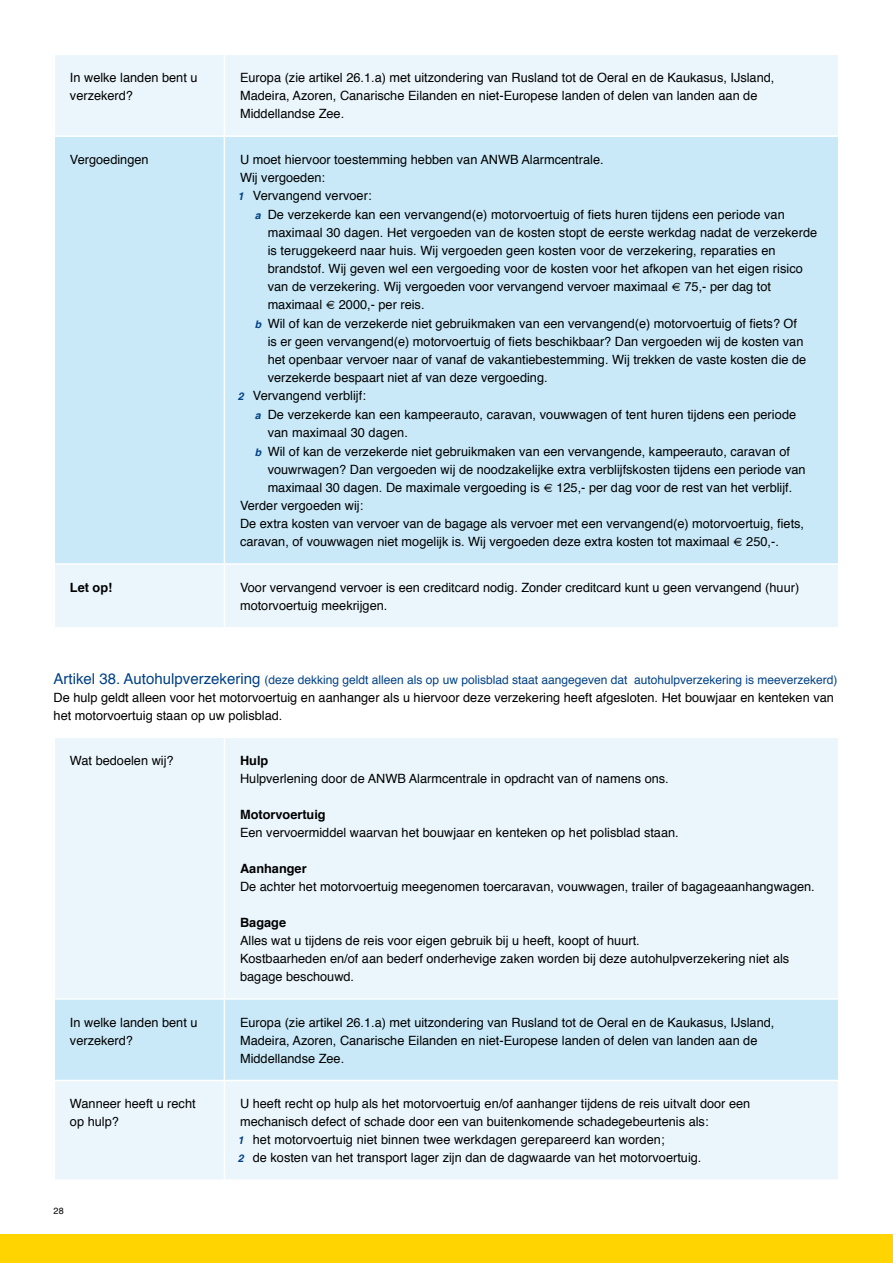
<style>
.page{position:relative;width:893px;height:1263px;background:#fff}
.page>*{position:absolute;margin:0;border:0;box-sizing:border-box;transform-origin:0 0}
.t1{font:12.75px/18px "Helvetica";color:#000}
.t2{font:700 12.75px "Helvetica";color:#000}
.t3{font:12px "Helvetica";color:#004186}
.t4{font:9px "Helvetica";color:#000}
.s1{font-weight:700;font-style:italic;font-size:10.5px;color:#004186}
.s2{font-size:15px}
</style>
<div class="page">
<div style="left:0;top:1234px;width:893px;height:29px;background:#ffd400"></div>
<div style="left:55px;top:55px;width:783px;height:572px;background:#ebf6fc"></div>
<div style="left:55px;top:137px;width:783px;height:426px;background:#c9e9f8"></div>
<hr style="left:224px;top:55px;width:1px;height:80px;background:#fff">
<hr style="left:224px;top:565px;width:1px;height:62px;background:#fff">
<hr style="left:54px;top:135px;width:170px;height:2px;background:#fff">
<hr style="left:54px;top:563px;width:170px;height:2px;background:#fff">
<hr style="left:224px;top:135px;width:615px;height:2px;background:#fff">
<hr style="left:224px;top:137px;width:1px;height:426px;background:#fff">
<hr style="left:224px;top:563px;width:615px;height:2px;background:#fff">
<div style="left:55px;top:738px;width:783px;height:441px;background:#ebf6fc"></div>
<div style="left:55px;top:1000px;width:783px;height:80px;background:#c9e9f8"></div>
<hr style="left:224px;top:738px;width:1px;height:260px;background:#fff">
<hr style="left:224px;top:1000px;width:1px;height:80px;background:#fff">
<hr style="left:54px;top:998px;width:170px;height:2px;background:#fff">
<hr style="left:224px;top:998px;width:615px;height:2px;background:#fff">
<hr style="left:54px;top:1080px;width:170px;height:1px;background:#fff">
<hr style="left:224px;top:1080px;width:615px;height:1px;background:#fff">
<hr style="left:224px;top:1081px;width:1px;height:98px;background:#fff">
<p class="t1" style="left:70px;top:69px;width:129px">In welke landen bent u verzekerd?</p>
<p class="t1" style="left:240px;top:69px;width:536px">Europa (zie artikel 26.1.a) met uitzondering van Rusland tot de Oeral en de Kaukasus, IJsland,<br>Madeira, Azoren, Canarische Eilanden en niet-Europese landen of delen van landen aan de<br>Middellandse Zee.</p>
<p class="t1" style="left:70px;top:151px;width:80px">Vergoedingen</p>
<p class="t1" style="left:238px;top:151px;width:367px">U moet hiervoor toestemming hebben van ANWB Alarmcentrale.<br>Wij vergoeden:<br><span class="s1">1</span> Vervangend vervoer:</p>
<p class="t1" style="left:255px;top:206px;width:531px"><span class="s1">a</span> De verzekerde kan een vervangend(e) motorvoertuig of fiets huren tijdens een periode van</p>
<p class="t1" style="left:268px;top:224px;width:551px">maximaal 30 dagen. Het vergoeden van de kosten stopt de eerste werkdag nadat de verzekerde</p>
<p class="t1" style="left:268px;top:242px;width:509px">is teruggekeerd naar huis. Wij vergoeden geen kosten voor de verzekering, reparaties en</p>
<p class="t1" style="left:268px;top:260px;width:537px">brandstof. Wij geven wel een vergoeding voor de kosten voor het afkopen van het eigen risico</p>
<p class="t1" style="left:268px;top:278px;width:505px">van de verzekering. Wij vergoeden voor vervangend vervoer maximaal € 75,- per dag tot</p>
<p class="t1" style="left:268px;top:296px;width:158px">maximaal € 2000,- per reis.</p>
<p class="t1" style="left:255px;top:315px;width:544px"><span class="s1">b</span> Wil of kan de verzekerde niet gebruikmaken van een vervangend(e) motorvoertuig of fiets? Of</p>
<p class="t1" style="left:268px;top:333px;width:537px">is er geen vervangend(e) motorvoertuig of fiets beschikbaar? Dan vergoeden wij de kosten van</p>
<p class="t1" style="left:268px;top:351px;width:540px">het openbaar vervoer naar of vanaf de vakantiebestemming. Wij trekken de vaste kosten die de</p>
<p class="t1" style="left:268px;top:369px;width:281px">verzekerde bespaart niet af van deze vergoeding.</p>
<p class="t1" style="left:238px;top:387px;width:130px"><span class="s1">2</span> Vervangend verblijf:</p>
<p class="t1" style="left:255px;top:406px;width:543px"><span class="s1">a</span> De verzekerde kan een kampeerauto, caravan, vouwwagen of tent huren tijdens een periode</p>
<p class="t1" style="left:268px;top:424px;width:142px">van maximaal 30 dagen.</p>
<p class="t1" style="left:255px;top:443px;width:537px"><span class="s1">b</span> Wil of kan de verzekerde niet gebruikmaken van een vervangende, kampeerauto, caravan of</p>
<p class="t1" style="left:268px;top:461px;width:539px">vouwrwagen? Dan vergoeden wij de noodzakelijke extra verblijfskosten tijdens een periode van</p>
<p class="t1" style="left:268px;top:479px;width:526px">maximaal 30 dagen. De maximale vergoeding is € 125,- per dag voor de rest van het verblijf.</p>
<p class="t1" style="left:240px;top:497px;width:125px">Verder vergoeden wij:</p>
<p class="t1" style="left:240px;top:515px;width:566px">De extra kosten van vervoer van de bagage als vervoer met een vervangend(e) motorvoertuig, fiets,</p>
<p class="t1" style="left:240px;top:533px;width:540px">caravan, of vouwwagen niet mogelijk is. Wij vergoeden deze extra kosten tot maximaal € 250,-.</p>
<p class="t2" style="left:70px;top:578px;width:44px">Let op!</p>
<p class="t1" style="left:240px;top:579px;width:561px">Voor vervangend vervoer is een creditcard nodig. Zonder creditcard kunt u geen vervangend (huur) motorvoertuig meekrijgen.</p>
<p class="t3" style="left:54px;top:672px;width:785px"><span class="s2">Artikel 38. Autohulpverzekering</span> (deze dekking geldt alleen als op uw polisblad staat aangegeven dat autohulpverzekering is meeverzekerd)</p>
<p class="t1" style="left:54px;top:689px;width:782px">De hulp geldt alleen voor het motorvoertuig en aanhanger als u hiervoor deze verzekering heeft afgesloten. Het bouwjaar en kenteken van het motorvoertuig staan op uw polisblad.</p>
<p class="t1" style="left:70px;top:752px;width:105px">Wat bedoelen wij?</p>
<p class="t2" style="left:240px;top:752px;width:30px">Hulp</p>
<p class="t1" style="left:240px;top:770px;width:430px">Hulpverlening door de ANWB Alarmcentrale in opdracht van of namens ons.</p>
<p class="t2" style="left:240px;top:806px;width:87px">Motorvoertuig</p>
<p class="t1" style="left:240px;top:824px;width:440px">Een vervoermiddel waarvan het bouwjaar en kenteken op het polisblad staan.</p>
<p class="t2" style="left:240px;top:860px;width:68px">Aanhanger</p>
<p class="t1" style="left:240px;top:878px;width:576px">De achter het motorvoertuig meegenomen toercaravan, vouwwagen, trailer of bagageaanhangwagen.</p>
<p class="t2" style="left:240px;top:914px;width:48px">Bagage</p>
<p class="t1" style="left:240px;top:932px;width:551px">Alles wat u tijdens de reis voor eigen gebruik bij u heeft, koopt of huurt.<br>Kostbaarheden en/of aan bederf onderhevige zaken worden bij deze autohulpverzekering niet als bagage beschouwd.</p>
<p class="t1" style="left:70px;top:1014px;width:129px">In welke landen bent u verzekerd?</p>
<p class="t1" style="left:240px;top:1014px;width:536px">Europa (zie artikel 26.1.a) met uitzondering van Rusland tot de Oeral en de Kaukasus, IJsland,<br>Madeira, Azoren, Canarische Eilanden en niet-Europese landen of delen van landen aan de<br>Middellandse Zee.</p>
<p class="t1" style="left:70px;top:1095px;width:127px">Wanneer heeft u recht op hulp?</p>
<p class="t1" style="left:238px;top:1095px;width:514px">U heeft recht op hulp als het motorvoertuig en/of aanhanger tijdens de reis uitvalt door een mechanisch defect of schade door een van buitenkomende schadegebeurtenis als:<br><span class="s1">1</span> het motorvoertuig niet binnen twee werkdagen gerepareerd kan worden;<br><span class="s1">2</span> de kosten van het transport lager zijn dan de dagwaarde van het motorvoertuig.</p>
<p class="t4" style="left:54px;top:1205px;width:12px">28</p>
</div>
